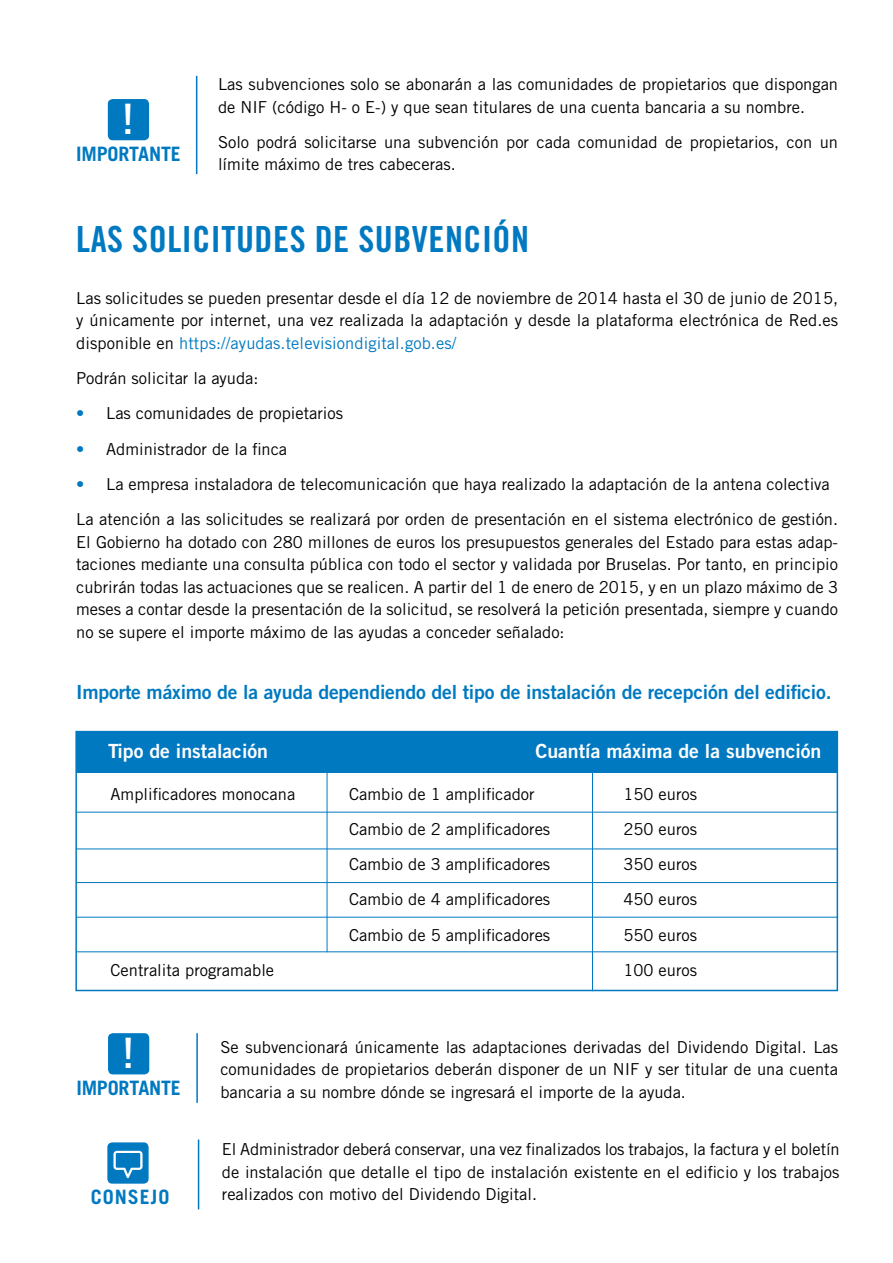
<style>
.page{position:relative;width:893px;height:1263px;background:#fff}
.page>*{position:absolute;margin:0;border:0;box-sizing:border-box;transform-origin:0 0}
.t1{font:42px "Trade Gothic Bold Cond Twenty";color:#fff}
.t2{font:36px "Trade Gothic Bold Cond Twenty";color:#0079c1}
.t3{font:700 19.8px "Trade Gothic";letter-spacing:-.01em;color:#0079c1}
.t4{font:700 19.8px "Trade Gothic";letter-spacing:.05em;color:#0079c1}
.t5{font:19.5px "Trade Gothic Bold Two";letter-spacing:-.01em;color:#0079c1}
.t6{font:19.5px "Trade Gothic Bold Two";color:#fff}
.t7{font:16.5px/22.5px "Trade Gothic";color:#000}
.s1{color:#0079c1}
</style>
<div class="page">
<div style="left:75px;top:731px;width:763px;height:260px;border:2px solid #0079c1"></div>
<div style="left:76px;top:732px;width:762px;height:41px;background:#0079c1"></div>
<div style="left:108px;top:1033px;width:41px;height:41px;background:#0079c1;border-radius:5px"></div>
<hr style="left:196px;top:1033px;width:2px;height:70px;background:#0079c1">
<hr style="left:198px;top:1139px;width:1px;height:70px;background:#0079c1">
<div style="left:107px;top:1142px;width:42px;height:42px;background:#0079c1;border-radius:5px"></div>
<svg style="left:113px;top:1151px;width:30px;height:27px"></svg>
<hr style="left:76px;top:812px;width:762px;height:1px;background:#0079c1">
<hr style="left:76px;top:848px;width:762px;height:1px;background:#0079c1">
<hr style="left:76px;top:882px;width:762px;height:1px;background:#0079c1">
<hr style="left:76px;top:917px;width:762px;height:1px;background:#0079c1">
<hr style="left:76px;top:951px;width:762px;height:1px;background:#0079c1">
<hr style="left:327px;top:732px;width:1px;height:220px;background:#0079c1">
<hr style="left:592px;top:732px;width:1px;height:259px;background:#0079c1">
<div style="left:108px;top:99px;width:41px;height:41px;background:#0079c1;border-radius:5px"></div>
<hr style="left:196px;top:76px;width:1px;height:98px;background:#0079c1">
<h1 class="t1" style="left:122px;top:94px;width:13px">!</h1>
<p class="t3" style="left:76px;top:142px;width:106px">IMPORTANTE</p>
<p class="t7" style="left:218px;top:73px;width:622px">Las subvenciones solo se abonarán a las comunidades de propietarios que dispongan de NIF (código H- o E-) y que sean titulares de una cuenta bancaria a su nombre.</p>
<p class="t7" style="left:218px;top:131px;width:621px">Solo podrá solicitarse una subvención por cada comunidad de propietarios, con un límite máximo de tres cabeceras.</p>
<h2 class="t2" style="left:76px;top:218px;width:73px">LAS SOLICITUDES</h2>
<h2 class="t2" style="left:315px;top:218px;width:62px">DE SUBVENCIÓN</h2>
<p class="t7" style="left:76px;top:286px;width:763px;text-align:justify">Las solicitudes se pueden presentar desde el día 12 de noviembre de 2014 hasta el 30 de junio de 2015, y únicamente por internet, una vez realizada la adaptación y desde la plataforma electrónica de Red.es disponible en <span class="s1">https://ayudas.televisiondigital.gob.es/</span></p>
<p class="t7" style="left:76px;top:367px;width:184px">Podrán solicitar la ayuda:</p>
<p class="t7" style="left:76px;top:402px;width:268px"><span class="s1">•</span> Las comunidades de propietarios</p>
<p class="t7" style="left:76px;top:437px;width:213px"><span class="s1">•</span> Administrador de la finca</p>
<p class="t7" style="left:76px;top:466px;width:763px;line-height:35.2px"><span class="s1">•</span> La empresa instaladora de telecomunicación que haya realizado la adaptación de la antena colectiva<br>La atención a las solicitudes se realizará por orden de presentación en el sistema electrónico de gestión.</p>
<p class="t7" style="left:76px;top:530px;width:763px;text-align:justify">El Gobierno ha dotado con 280 millones de euros los presupuestos generales del Estado para estas adap&shy;taciones mediante una consulta pública con todo el sector y validada por Bruselas. Por tanto, en principio cubrirán todas las actuaciones que se realicen. A partir del 1 de enero de 2015, y en un plazo máximo de 3 meses a contar desde la presentación de la solicitud, se resolverá la petición presentada, siempre y cuando no se supere el importe máximo de las ayudas a conceder señalado:</p>
<p class="t5" style="left:76px;top:680px;width:757px">Importe máximo de la ayuda dependiendo del tipo de instalación de recepción del edificio.</p>
<p class="t6" style="left:108px;top:739px;width:161px">Tipo de instalación</p>
<p class="t6" style="left:535px;top:739px;width:287px">Cuantía máxima de la subvención</p>
<p class="t7" style="left:111px;top:782px;width:186px">Amplificadores monocana</p>
<p class="t7" style="left:349px;top:782px;width:187px">Cambio de 1 amplificador</p>
<p class="t7" style="left:623px;top:782px;width:75px">150 euros</p>
<p class="t7" style="left:349px;top:817px;width:203px">Cambio de 2 amplificadores</p>
<p class="t7" style="left:623px;top:817px;width:75px">250 euros</p>
<p class="t7" style="left:349px;top:853px;width:203px">Cambio de 3 amplificadores</p>
<p class="t7" style="left:623px;top:853px;width:75px">350 euros</p>
<p class="t7" style="left:349px;top:888px;width:203px">Cambio de 4 amplificadores</p>
<p class="t7" style="left:623px;top:888px;width:75px">450 euros</p>
<p class="t7" style="left:349px;top:923px;width:203px">Cambio de 5 amplificadores</p>
<p class="t7" style="left:623px;top:923px;width:75px">550 euros</p>
<p class="t7" style="left:111px;top:958px;width:165px">Centralita programable</p>
<p class="t7" style="left:623px;top:958px;width:75px">100 euros</p>
<h1 class="t1" style="left:123px;top:1028px;width:13px">!</h1>
<p class="t3" style="left:76px;top:1076px;width:106px">IMPORTANTE</p>
<p class="t7" style="left:220px;top:1035px;width:619px;text-align:justify">Se subvencionará únicamente las adaptaciones derivadas del Dividendo Digital. Las comunidades de propietarios deberán disponer de un NIF y ser titular de una cuenta bancaria a su nombre dónde se ingresará el importe de la ayuda.</p>
<p class="t7" style="left:222px;top:1138px;width:619px">El Administrador deberá conservar, una vez finalizados los trabajos, la factura y el boletín de instalación que detalle el tipo de instalación existente en el edificio y los trabajos</p>
<p class="t4" style="left:91px;top:1185px;width:80px">CONSEJO</p>
<p class="t7" style="left:222px;top:1183px;width:317px">realizados con motivo del Dividendo Digital.</p>
</div>
